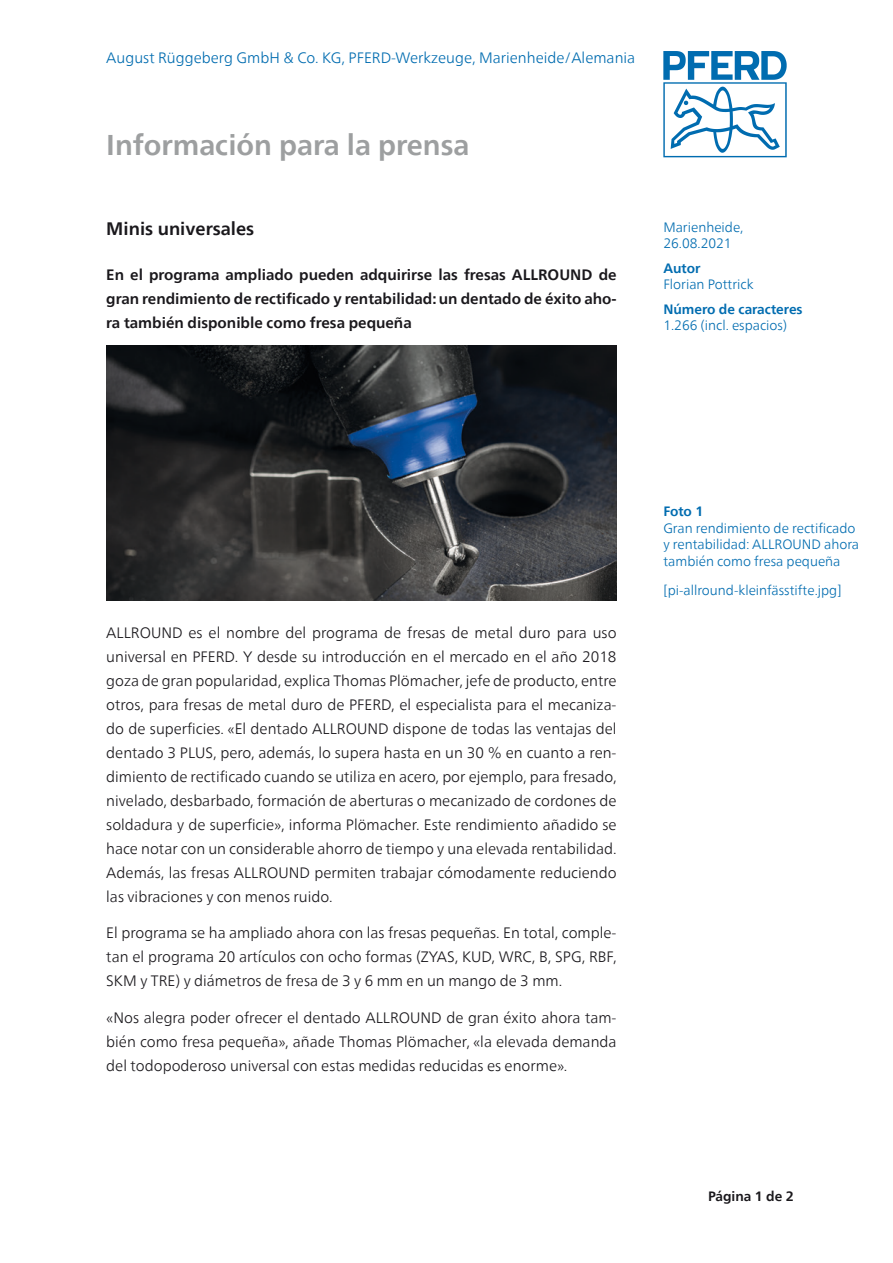
<style>
.page{position:relative;width:893px;height:1263px;background:#fff}
.page>*{position:absolute;margin:0;border:0;box-sizing:border-box;transform-origin:0 0}
.t1{font:700 28.5px "Neue Frutiger World";color:#9d9fa0}
.Headline{font:700 18px "Neue Frutiger World";color:#1a181c}
.Fließtext{font:300 15px/24px "Neue Frutiger World";color:#1a181c;text-align:justify}
.Einleitung_Fließtext{font:700 15px/24px "Neue Frutiger World";color:#1a181c;text-align:justify}
.t2{font:300 15px "Neue Frutiger World";color:#006cb0}
.Bildbezeichnung_Teas{font:300 13.5px/16.5px "Neue Frutiger World";color:#006cb0}
.Datum_Autor_Zeichen{font:300 13.5px "Neue Frutiger World";color:#006cb0}
.Datum_Autor_Zeichen-2{font:700 13.5px "Neue Frutiger World";color:#006cb0}
.t3{font:700 13.5px "Neue Frutiger World";color:#1a181c}
</style>
<div class="page">
<svg style="left:663px;top:51px;width:124px;height:106px"></svg>
<img style="left:106px;top:345px;width:511px;height:256px">
<p class="t2" style="left:106px;top:46px;width:530px">August Rüggeberg GmbH &amp; Co. KG, PFERD-Werkzeuge, Marienheide/Alemania</p>
<h1 class="t1" style="left:106px;top:120px;width:365px">Información para la prensa</h1>
<p class="Headline" style="left:106px;top:213px;width:149px">Minis universales</p>
<p class="Einleitung_Fließtext" style="left:106px;top:263px;width:512px">En el programa ampliado pueden adquirirse las fresas ALLROUND de gran rendimiento de rectificado y rentabilidad: un dentado de éxito aho&shy;ra también disponible como fresa pequeña</p>
<p class="Datum_Autor_Zeichen" style="left:663px;top:216px;width:82px">Marienheide,</p>
<p class="Datum_Autor_Zeichen" style="left:663px;top:232px;width:70px">26.08.2021</p>
<p class="Datum_Autor_Zeichen-2" style="left:663px;top:256px;width:39px">Autor</p>
<p class="Datum_Autor_Zeichen" style="left:663px;top:274px;width:92px">Florian Pottrick</p>
<p class="Datum_Autor_Zeichen-2" style="left:663px;top:297px;width:141px">Número de caracteres</p>
<p class="Datum_Autor_Zeichen" style="left:663px;top:315px;width:125px">1.266 (incl. espacios)</p>
<p class="Fließtext" style="left:106px;top:620px;width:512px">ALLROUND es el nombre del programa de fresas de metal duro para uso universal en PFERD. Y desde su introducción en el mercado en el año 2018 goza de gran popularidad, explica Thomas Plömacher, jefe de producto, entre otros, para fresas de metal duro de PFERD, el especialista para el mecaniza&shy;do de superficies. «El dentado ALLROUND dispone de todas las ventajas del dentado 3 PLUS, pero, además, lo supera hasta en un 30 % en cuanto a ren&shy;dimiento de rectificado cuando se utiliza en acero, por ejemplo, para fresado, nivelado, desbarbado, formación de aberturas o mecanizado de cordones de soldadura y de superficie», informa Plömacher. Este rendimiento añadido se hace notar con un considerable ahorro de tiempo y una elevada rentabilidad.<br>Además, las fresas ALLROUND permiten trabajar cómodamente reduciendo las vibraciones y con menos ruido.</p>
<p class="Fließtext" style="left:106px;top:921px;width:512px">El programa se ha ampliado ahora con las fresas pequeñas. En total, comple&shy;tan el programa 20 artículos con ocho formas (ZYAS, KUD, WRC, B, SPG, RBF, SKM y TRE) y diámetros de fresa de 3 y 6 mm en un mango de 3 mm.</p>
<p class="Fließtext" style="left:106px;top:1006px;width:512px">«Nos alegra poder ofrecer el dentado ALLROUND de gran éxito ahora tam&shy;bién como fresa pequeña», añade Thomas Plömacher, «la elevada demanda del todopoderoso universal con estas medidas reducidas es enorme».</p>
<p class="Datum_Autor_Zeichen-2" style="left:663px;top:500px;width:42px">Foto 1</p>
<p class="Bildbezeichnung_Teas" style="left:663px;top:520px;width:197px">Gran rendimiento de rectificado y rentabilidad: ALLROUND ahora también como fresa pequeña</p>
<p class="Bildbezeichnung_Teas" style="left:663px;top:582px;width:180px">[pi-allround-kleinfässtifte.jpg]</p>
<p class="t3" style="left:708px;top:1184px;width:87px">Página 1 de 2</p>
</div>
